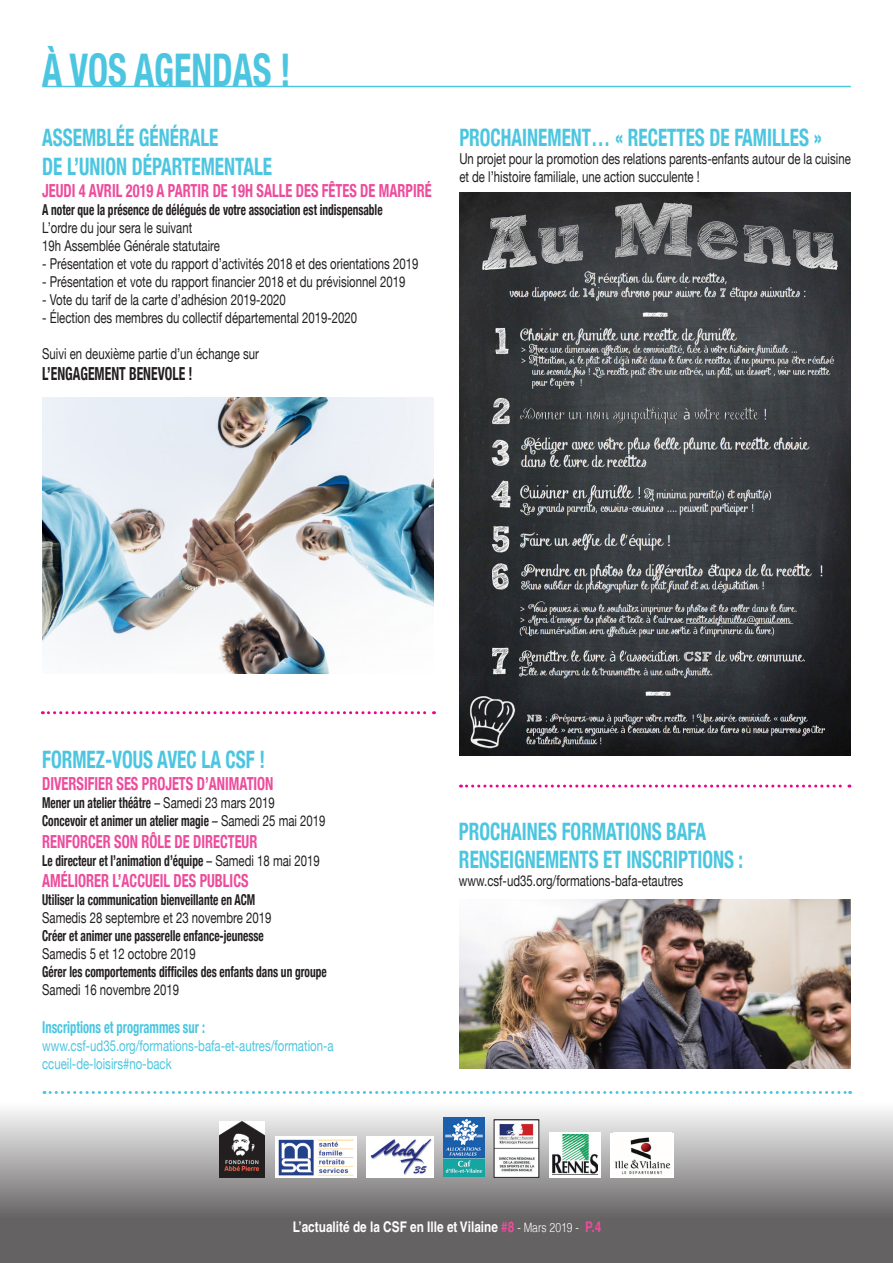
<style>
.page{position:relative;width:893px;height:1263px;background:#fff}
.page>*{position:absolute;margin:0;border:0;box-sizing:border-box;transform-origin:0 0}
.t1{font:700 condensed 45px "Helvetica Neue";color:#4cc6e0;scale:.8 1}
.t2{font:700 condensed 24px "Helvetica Neue";color:#4cc6e0;scale:.8 1}
.t3{font:700 condensed 18px "Helvetica Neue";color:#ed4c9c;scale:.8 1}
.t4{font:700 condensed 18px "Helvetica Neue";color:#231f20;scale:.76 1}
.t5{font:700 condensed 16.5px "Helvetica Neue";color:#4cc6e0;scale:.76 1}
.t6{font:15px/18px "Helvetica Neue";color:#231f20;scale:.76 1}
.t7{font:700 condensed 15px "Helvetica Neue";color:#231f20;scale:.76 1}
.t8{font:15px "Helvetica Neue";color:#4cc6e0;scale:.76 1}
.t9{font:700 14.7px "Helvetica";color:#fff;scale:.8 1}
.s1{font-weight:400;font-stretch:normal}
.s2{color:#ed4c9c}
.s3{font-weight:300;font-size:12.9px}
</style>
<div class="page">
<svg style="left:0;top:1110px;width:893px;height:153px;background:#919090"></svg>
<img style="left:496px;top:1121px;width:41px;height:55px">
<div style="left:494px;top:1119px;width:45px;height:59px;border:1px solid #231f20"></div>
<svg style="left:549px;top:1132px;width:51px;height:45px"></svg>
<img style="left:552px;top:1134px;width:45px;height:40px">
<div style="left:610px;top:1133px;width:64px;height:44px;background:#fff"></div>
<img style="left:614px;top:1137px;width:57px;height:38px">
<div style="left:366px;top:1136px;width:68px;height:42px;background:#fff"></div>
<img style="left:370px;top:1138px;width:62px;height:37px">
<div style="left:275px;top:1136px;width:81px;height:42px;background:#fff"></div>
<img style="left:278px;top:1139px;width:76px;height:37px">
<img style="left:444px;top:1118px;width:40px;height:59px">
<img style="left:219px;top:1122px;width:46px;height:56px">
<svg style="left:44px;top:1091px;width:807px;height:3px"></svg>
<hr style="left:42px;top:86px;width:809px;height:1px;background:#4cc6e0">
<img style="left:459px;top:192px;width:391px;height:564px">
<img style="left:459px;top:899px;width:391px;height:169px">
<svg style="left:42px;top:711px;width:392px;height:3px"></svg>
<svg style="left:460px;top:784px;width:390px;height:3px"></svg>
<img style="left:43px;top:398px;width:391px;height:276px">
<p class="t1" style="left:42px;top:32px;width:312px">À VOS AGENDAS !</p>
<p class="t2" style="left:42px;top:118px;width:222px">ASSEMBLÉE GÉNÉRALE</p>
<p class="t2" style="left:42px;top:146px;width:289px">DE L’UNION DÉPARTEMENTALE</p>
<p class="t3" style="left:42px;top:175px;width:488px">JEUDI 4 AVRIL 2019 A PARTIR DE 19H SALLE DES FÊTES DE MARPIRÉ</p>
<p class="t7" style="left:42px;top:197px;width:449px">A noter que la présence de délégués de votre association est indispensable</p>
<p class="t6" style="left:42px;top:219px;width:199px">L’ordre du jour sera le suivant</p>
<p class="t6" style="left:42px;top:237px;width:235px">19h Assemblée Générale statutaire</p>
<p class="t6" style="left:42px;top:255px;width:497px">- Présentation et vote du rapport d’activités 2018 et des orientations 2019</p>
<p class="t6" style="left:42px;top:273px;width:480px">- Présentation et vote du rapport financier 2018 et du prévisionnel 2019</p>
<p class="t6" style="left:42px;top:291px;width:322px">- Vote du tarif de la carte d’adhésion 2019-2020</p>
<p class="t6" style="left:42px;top:309px;width:416px">- Élection des membres du collectif départemental 2019-2020</p>
<p class="t6" style="left:42px;top:345px;width:287px">Suivi en deuxième partie d’un échange sur</p>
<p class="t4" style="left:42px;top:359px;width:199px">L’ENGAGEMENT BENEVOLE !</p>
<p class="t2" style="left:459px;top:118px;width:455px">PROCHAINEMENT… « RECETTES DE FAMILLES »</p>
<p class="t6" style="left:459px;top:151px;width:517px">Un projet pour la promotion des relations parents-enfants autour de la cuisine et de l’histoire familiale, une action succulente !</p>
<p class="t2" style="left:42px;top:740px;width:280px">FORMEZ-VOUS AVEC LA CSF !</p>
<p class="t3" style="left:42px;top:768px;width:291px">DIVERSIFIER SES PROJETS D’ANIMATION</p>
<p class="t7" style="left:42px;top:790px;width:308px">Mener un atelier théâtre <span class="s1">– Samedi 23 mars 2019</span></p>
<p class="t7" style="left:42px;top:808px;width:374px">Concevoir et animer un atelier magie <span class="s1">– Samedi 25 mai 2019</span></p>
<p class="t3" style="left:42px;top:826px;width:270px">RENFORCER SON RÔLE DE DIRECTEUR</p>
<p class="t7" style="left:42px;top:848px;width:367px">Le directeur et l’animation d’équipe <span class="s1">– Samedi 18 mai 2019</span></p>
<p class="t3" style="left:42px;top:866px;width:259px">AMÉLIORER L’ACCUEIL DES PUBLICS</p>
<p class="t7" style="left:42px;top:887px;width:282px">Utiliser la communication bienveillante en ACM</p>
<p class="t6" style="left:42px;top:910px;width:303px">Samedis 28 septembre et 23 novembre 2019</p>
<p class="t7" style="left:42px;top:923px;width:293px">Créer et animer une passerelle enfance-jeunesse</p>
<p class="t6" style="left:42px;top:946px;width:204px">Samedis 5 et 12 octobre 2019</p>
<p class="t7" style="left:42px;top:959px;width:376px">Gérer les comportements difficiles des enfants dans un groupe</p>
<p class="t6" style="left:42px;top:982px;width:182px">Samedi 16 novembre 2019</p>
<p class="t5" style="left:42px;top:1013px;width:216px">Inscriptions et programmes sur :</p>
<p class="t8" style="left:42px;top:1035px;width:385px">www.csf-ud35.org/formations-bafa-et-autres/formation-a</p>
<p class="t8" style="left:42px;top:1053px;width:172px">ccueil-de-loisirs#no-back</p>
<p class="t2" style="left:459px;top:811px;width:310px">PROCHAINES FORMATIONS BAFA</p>
<p class="t2" style="left:459px;top:840px;width:357px">RENSEIGNEMENTS ET INSCRIPTIONS :</p>
<p class="t6" style="left:459px;top:873px;width:296px">www.csf-ud35.org/formations-bafa-etautres</p>
<p class="t9" style="left:293px;top:1218px;width:387px">L’actualité de la CSF en Ille et Vilaine <span class="s2">#8</span> <span class="s3">- Mars 2019 -</span> <span class="s2">P.4</span></p>
</div>
